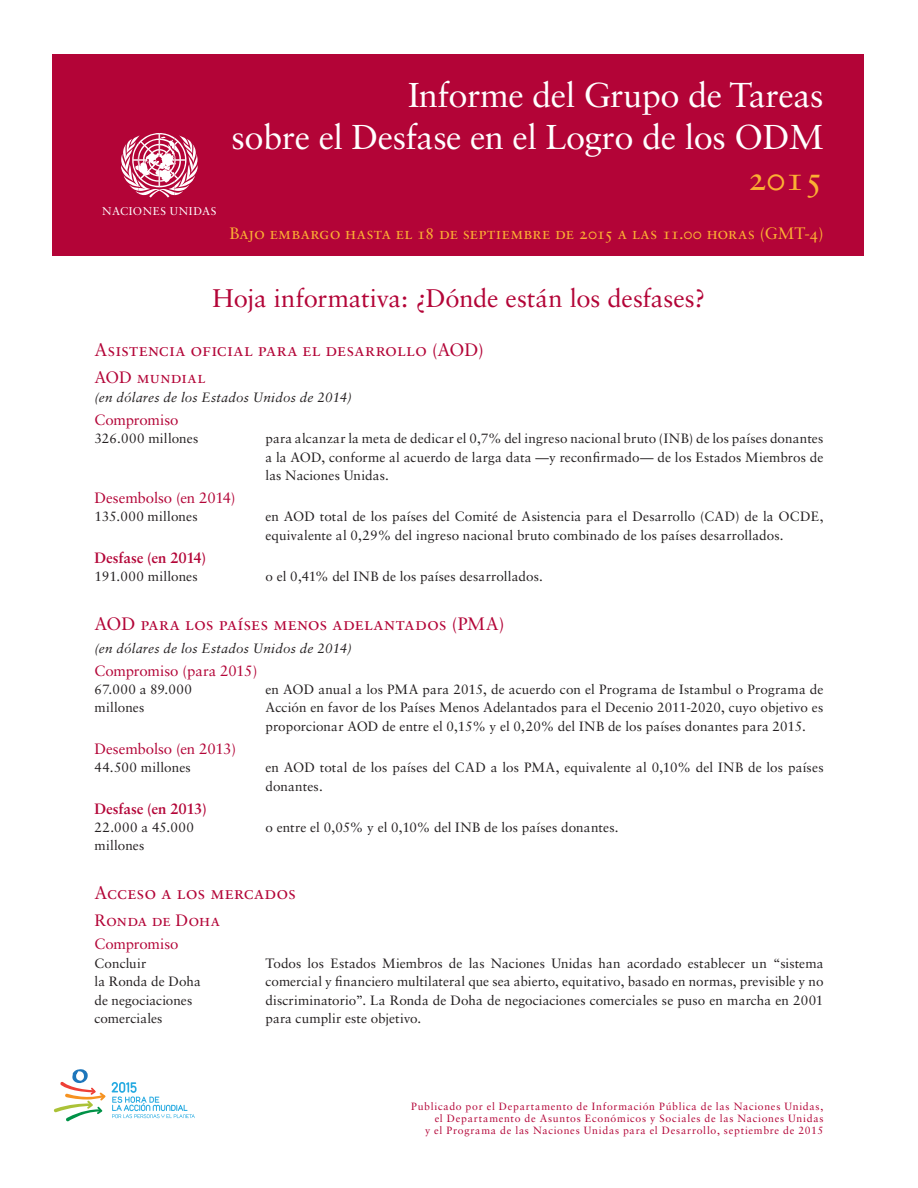
<style>
.page{position:relative;width:918px;height:1188px;background:#fff}
.page>*{position:absolute;margin:0;border:0;box-sizing:border-box;transform-origin:0 0}
.t1{font:90px "UN";color:#fff}
.Head_1{font:34.5px/41.4px "Sabon LT Std";letter-spacing:-.015em;color:#fff;text-align:right}
.t2{font:25.5px "Sabon LT Std";letter-spacing:-.005em;color:#b30437}
.Sub_title{font:18px "Sabon LT Std";letter-spacing:.005em;color:#b30437}
.Sub_Head_1{font:16.5px "Sabon LT Std";letter-spacing:.015em;color:#fbb033}
.Heading{font:16.5px "Sabon LT Std";letter-spacing:.005em;color:#b30437}
.Subheading{font:15px "Sabon LT Std";letter-spacing:-.005em;color:#b30437}
.Subheading_Bold{font:700 15px "Sabon LT Std";letter-spacing:-.005em;color:#b30437}
.Body_Text{font:13.5px/18.5px "Sabon LT Std";letter-spacing:.005em;color:#231f20}
.Body_Text_italic{font:italic 13.5px "Sabon LT Std";letter-spacing:.02em;color:#231f20}
.Body_Text-2{font:13.5px "Sabon LT Std";letter-spacing:.035em;color:#231f20}
.t3{font:11.25px "Sabon LT Std";letter-spacing:.06em;color:#fff}
.Body_Text-3{font:10.5px/12px "Sabon LT Std";letter-spacing:.07em;color:#b30437;text-align:right}
.s1{color:#fbb033}
</style>
<div class="page">
<div style="left:52px;top:54px;width:812px;height:202px;background:#b30437"></div>
<svg style="left:54px;top:1069px;width:51px;height:52px"></svg>
<svg style="left:112px;top:1082px;width:83px;height:36px"></svg>
<p class="t1" style="left:116px;top:105px;width:87px">asdf</p>
<p class="t3" style="left:102px;top:204px;width:116px">NACIONES UNIDAS</p>
<p class="Head_1" style="left:232px;top:74px;width:593px">Informe del Grupo de Tareas<br>sobre el Desfase en el Logro de los ODM<br><span class="s1">2015</span></p>
<p class="Sub_Head_1" style="left:229px;top:224px;width:596px">Bajo embargo hasta el 18 de septiembre de 2015 a las 11.00 horas (GMT-4)</p>
<p class="t2" style="left:213px;top:283px;width:494px">Hoja informativa: ¿Dónde están los desfases?</p>
<p class="Sub_title" style="left:94px;top:339px;width:391px">Asistencia oficial para el desarrollo (AOD)</p>
<p class="Heading" style="left:94px;top:368px;width:112px">AOD mundial</p>
<p class="Body_Text_italic" style="left:94px;top:389px;width:259px">(en dólares de los Estados Unidos de 2014)</p>
<p class="Subheading" style="left:94px;top:411px;width:86px">Compromiso</p>
<p class="Body_Text" style="left:94px;top:429px;width:105px">326.000 millones</p>
<p class="Body_Text" style="left:266px;top:429px;width:559px;text-align:justify">para alcanzar la meta de dedicar el 0,7% del ingreso nacional bruto (INB) de los países donantes a la AOD, conforme al acuerdo de larga data —y reconfirmado— de los Estados Miembros de las Naciones Unidas.</p>
<p class="Subheading" style="left:94px;top:489px;width:143px">Desembolso (en 2014)</p>
<p class="Body_Text" style="left:94px;top:507px;width:105px">135.000 millones</p>
<p class="Body_Text" style="left:266px;top:507px;width:560px">en AOD total de los países del Comité de Asistencia para el Desarrollo (CAD) de la OCDE, equivalente al 0,29% del ingreso nacional bruto combinado de los países desarrollados.</p>
<p class="Subheading_Bold" style="left:94px;top:548px;width:113px">Desfase (en 2014)</p>
<p class="Body_Text" style="left:94px;top:567px;width:105px">191.000 millones</p>
<p class="Body_Text" style="left:266px;top:567px;width:279px">o el 0,41% del INB de los países desarrollados.</p>
<p class="Sub_title" style="left:94px;top:613px;width:411px">AOD para los países menos adelantados (PMA)</p>
<p class="Body_Text_italic" style="left:94px;top:640px;width:259px">(en dólares de los Estados Unidos de 2014)</p>
<p class="Subheading" style="left:94px;top:661px;width:164px">Compromiso (para 2015)</p>
<p class="Body_Text-2" style="left:94px;top:681px;width:99px">67.000 a 89.000</p>
<p class="Body_Text" style="left:266px;top:680px;width:560px">en AOD anual a los PMA para 2015, de acuerdo con el Programa de Istambul o Programa de</p>
<p class="Body_Text" style="left:94px;top:698px;width:51px">millones</p>
<p class="Body_Text" style="left:266px;top:698px;width:559px">Acción en favor de los Países Menos Adelantados para el Decenio 2011-2020, cuyo objetivo es proporcionar AOD de entre el 0,15% y el 0,20% del INB de los países donantes para 2015.</p>
<p class="Subheading" style="left:94px;top:740px;width:143px">Desembolso (en 2013)</p>
<p class="Body_Text" style="left:94px;top:758px;width:98px">44.500 millones</p>
<p class="Body_Text" style="left:266px;top:758px;width:560px">en AOD total de los países del CAD a los PMA, equivalente al 0,10% del INB de los países donantes.</p>
<p class="Subheading_Bold" style="left:94px;top:799px;width:114px">Desfase (en 2013)</p>
<p class="Body_Text-2" style="left:94px;top:819px;width:101px">22.000 a 45.000</p>
<p class="Body_Text" style="left:266px;top:818px;width:355px">o entre el 0,05% y el 0,10% del INB de los países donantes.</p>
<p class="Body_Text" style="left:94px;top:836px;width:51px">millones</p>
<p class="Sub_title" style="left:94px;top:882px;width:203px">Acceso a los mercados</p>
<p class="Heading" style="left:94px;top:911px;width:127px">Ronda de Doha</p>
<p class="Subheading" style="left:94px;top:935px;width:86px">Compromiso</p>
<p class="Body_Text" style="left:94px;top:954px;width:54px">Concluir</p>
<p class="Body_Text" style="left:266px;top:954px;width:559px">Todos los Estados Miembros de las Naciones Unidas han acordado establecer un “sistema</p>
<p class="Body_Text" style="left:94px;top:972px;width:108px">la Ronda de Doha</p>
<p class="Body_Text" style="left:266px;top:972px;width:560px">comercial y financiero multilateral que sea abierto, equitativo, basado en normas, previsible y no</p>
<p class="Body_Text" style="left:94px;top:991px;width:99px">de negociaciones</p>
<p class="Body_Text" style="left:266px;top:991px;width:559px">discriminatorio”. La Ronda de Doha de negociaciones comerciales se puso en marcha en 2001</p>
<p class="Body_Text" style="left:94px;top:1009px;width:70px">comerciales</p>
<p class="Body_Text" style="left:266px;top:1009px;width:157px">para cumplir este objetivo.</p>
<p class="Body_Text-3" style="left:411px;top:1100px;width:414px">Publicado por el Departamento de Información Pública de las Naciones Unidas, el Departamento de Asuntos Económicos y Sociales de las Naciones Unidas<br>y el Programa de las Naciones Unidas para el Desarrollo, septiembre de 2015</p>
</div>
